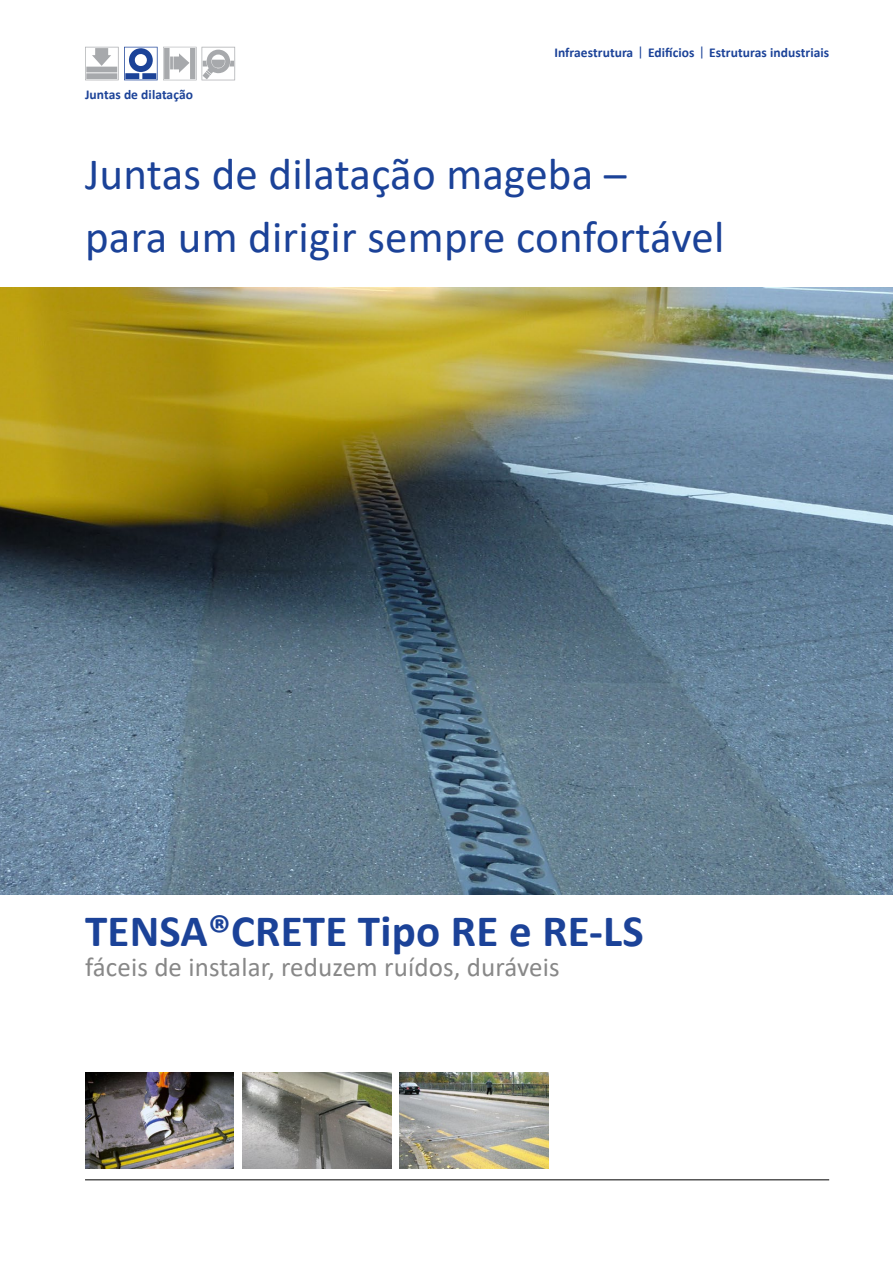
<style>
.page{position:relative;width:893px;height:1263px;background:#fff}
.page>*{position:absolute;margin:0;border:0;box-sizing:border-box;transform-origin:0 0}
.t1{font:45px/63px "Calibri";letter-spacing:.005em;color:#1b4298}
.t2{font:700 45px "Calibri";letter-spacing:.005em;color:#1b4298}
.t3{font:27px "Calibri";letter-spacing:.005em;color:#888}
.t4{font:700 13.5px "Calibri";letter-spacing:.005em;color:#1b4298}
.s1{font-weight:400}
</style>
<div class="page">
<hr style="left:85px;top:1179px;width:744px;height:1px;background:#000">
<svg style="left:85px;top:47px;width:151px;height:34px"></svg>
<img style="left:0;top:287px;width:893px;height:608px">
<img style="left:85px;top:1073px;width:149px;height:95px">
<img style="left:400px;top:1073px;width:149px;height:95px">
<img style="left:242px;top:1073px;width:149px;height:95px">
<p class="t4" style="left:85px;top:85px;width:109px">Juntas de dilatação</p>
<p class="t4" style="left:554px;top:43px;width:276px">Infraestrutura <span class="s1">|</span> Edifícios <span class="s1">|</span> Estruturas industriais</p>
<h1 class="t1" style="left:85px;top:141px;width:641px">Juntas de dilatação mageba –<br>para um dirigir sempre confortável</h1>
<h1 class="t2" style="left:85px;top:899px;width:560px">TENSA®CRETE Tipo RE e RE-LS</h1>
<h2 class="t3" style="left:85px;top:948px;width:476px">fáceis de instalar, reduzem ruídos, duráveis</h2>
</div>
